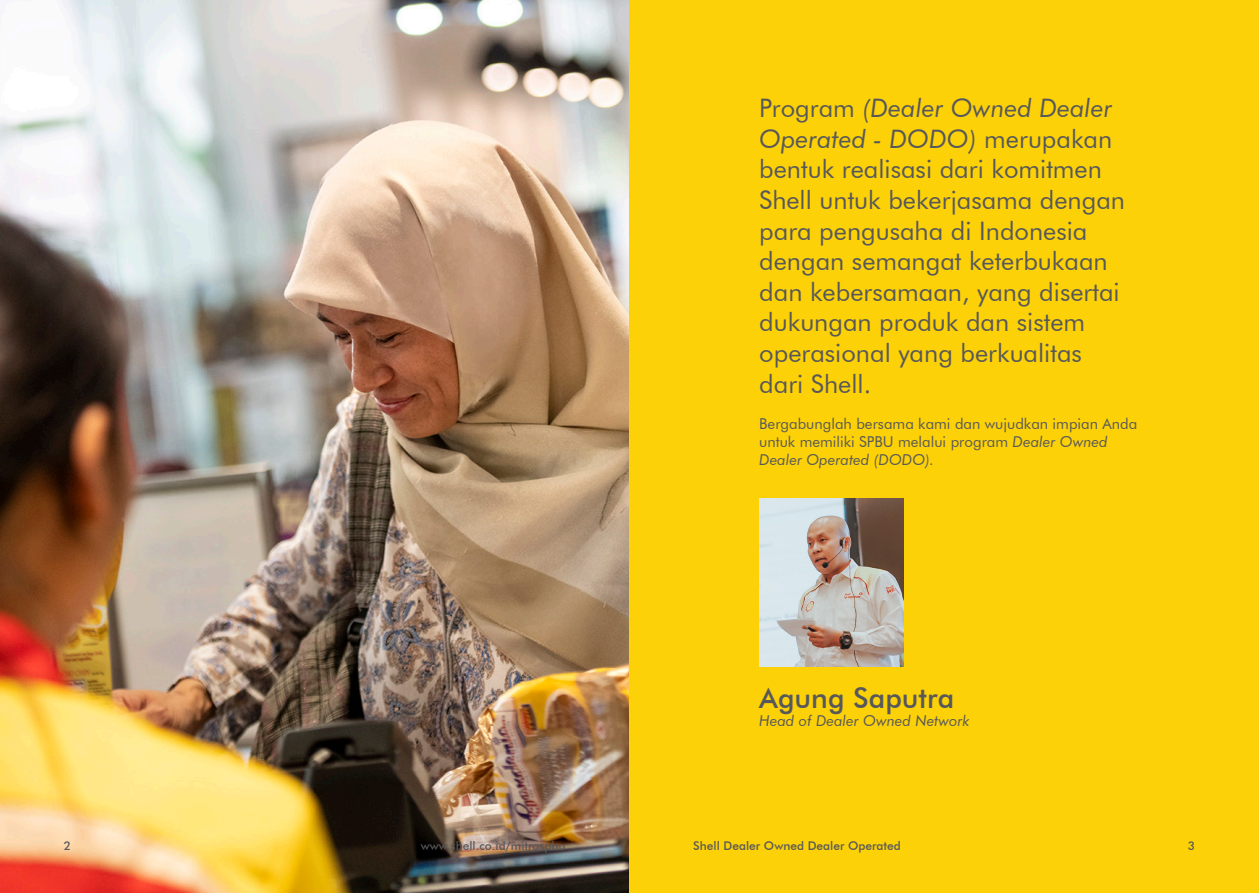
<style>
.page{position:relative;width:1259px;height:893px;background:#fff}
.page>*{position:absolute;margin:0;border:0;box-sizing:border-box;transform-origin:0 0}
.t1{font:500 28.5px "Futura BT";color:#57585a}
.t2{font:25.5px/30.6px "Futura BT";color:#57585a}
.t3{font:15px/18px "Futura BT";color:#57585a}
.t4{font:italic 15px "Futura BT";color:#57585a}
.t5{font:500 12px "Futura BT";color:#57585a}
.s1{font-style:italic}
</style>
<div class="page">
<img style="left:0;top:0;width:629px;height:893px">
<div style="left:629px;top:0;width:630px;height:893px;background:#fdd107"></div>
<img style="left:759px;top:499px;width:144px;height:168px">
<p class="t2" style="left:759px;top:93px;width:367px">Program <span class="s1">(Dealer Owned Dealer<br>Operated - DODO)</span> merupakan bentuk realisasi dari komitmen<br>Shell untuk bekerjasama dengan para pengusaha di Indonesia dengan semangat keterbukaan dan kebersamaan, yang disertai dukungan produk dan sistem</p>
<p class="t2" style="left:759px;top:337px;width:324px">operasional yang berkualitas</p>
<p class="t2" style="left:759px;top:368px;width:114px">dari Shell.</p>
<p class="t3" style="left:759px;top:414px;width:380px">Bergabunglah bersama kami dan wujudkan impian Anda untuk memiliki SPBU melalui program <span class="s1">Dealer Owned</span></p>
<p class="t4" style="left:759px;top:450px;width:176px">Dealer Operated (DODO).</p>
<p class="t1" style="left:759px;top:680px;width:196px">Agung Saputra</p>
<p class="t4" style="left:759px;top:711px;width:212px">Head of Dealer Owned Network</p>
<p class="t5" style="left:64px;top:839px;width:9px">2</p>
<p class="t5" style="left:421px;top:839px;width:146px">www.shell.co.id/mitraspbu</p>
<p class="t5" style="left:693px;top:839px;width:209px">Shell Dealer Owned Dealer Operated</p>
<p class="t5" style="left:1188px;top:839px;width:9px">3</p>
</div>
